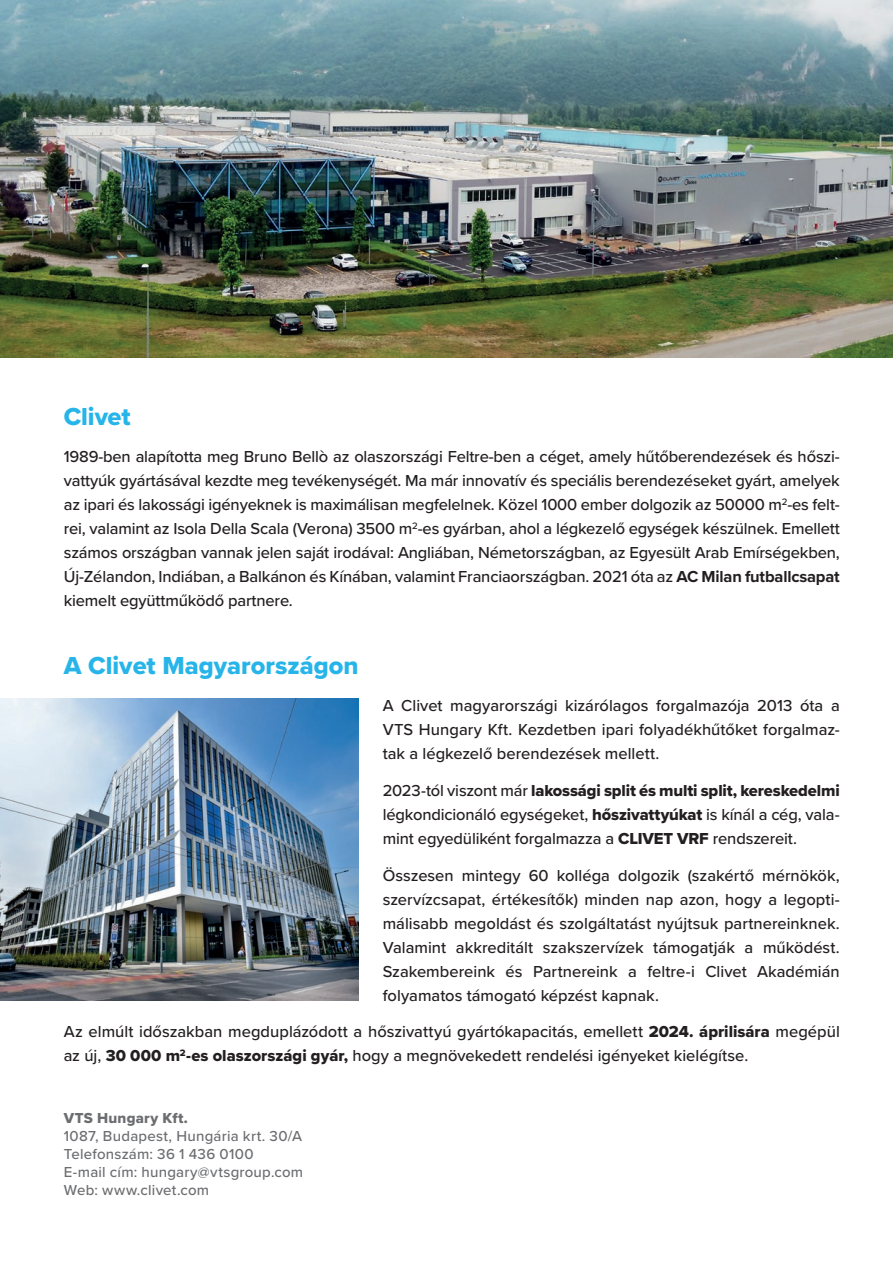
<style>
.page{position:relative;width:893px;height:1263px;background:#fff}
.page>*{position:absolute;margin:0;border:0;box-sizing:border-box;transform-origin:0 0}
.t1{font:25.5px "Proxima Nova Extrabld";color:#27b5e9}
.t2{font:500 16.5px/24px "Proxima Nova";color:#231f20;text-align:justify}
.t3{font:16.5px "Proxima Nova Extrabld";letter-spacing:-.01em;color:#231f20}
.t4{font:500 15px/18px "Proxima Nova";letter-spacing:.015em;color:#6c6d70}
.t5{font:15px "Proxima Nova Extrabld";letter-spacing:.015em;color:#6c6d70}
.s1{font-weight:700}
.s2{font-family:"Proxima Nova";font-weight:500}
.s3{font-family:"Proxima Nova Extrabld";font-weight:400}
</style>
<div class="page">
<img style="left:0;top:698px;width:358px;height:302px">
<img style="left:0;top:0;width:893px;height:357px">
<h1 class="t1" style="left:64px;top:398px;width:69px">Clivet</h1>
<p class="t2" style="left:64px;top:444px;width:778px">1989-ben alapította meg Bruno Bellò az olaszországi Feltre-ben a céget, amely hűtőberendezések és hőszi&shy;vattyúk gyártásával kezdte meg tevékenységét. Ma már innovatív és speciális berendezéseket gyárt, amelyek az ipari és lakossági igényeknek is maximálisan megfelelnek. Közel 1000 ember dolgozik az 50000 m<sup>2</sup>-es felt&shy;rei, valamint az Isola Della Scala (Verona) 3500 m<sup>2</sup>-es gyárban, ahol a légkezelő egységek készülnek. Emellett számos országban vannak jelen saját irodával: Angliában, Németországban, az Egyesült Arab Emírségekben, Új-Zélandon, Indiában, a Balkánon és Kínában, valamint Franciaországban. 2021 óta az <span class="s1">AC Milan futballcsapat </span>kiemelt együttműködő partnere.</p>
<h1 class="t1" style="left:64px;top:647px;width:296px">A Clivet Magyarországon</h1>
<p class="t2" style="left:383px;top:693px;width:459px">A Clivet magyarországi kizárólagos forgalmazója 2013 óta a VTS Hungary Kft. Kezdetben ipari folyadékhűtőket forgalmaz&shy;tak a légkezelő berendezések mellett.</p>
<p class="t3" style="left:383px;top:778px;width:459px"><span class="s2">2023-tól viszont már</span> lakossági split és multi split, kereskedelmi</p>
<p class="t2" style="left:383px;top:802px;width:459px">légkondicionáló egységeket, <span class="s3">hőszivattyúkat</span> is kínál a cég, vala&shy;mint egyedüliként forgalmazza a <span class="s3">CLIVET VRF</span> rendszereit.</p>
<p class="t2" style="left:383px;top:862px;width:459px">Összesen mintegy 60 kolléga dolgozik (szakértő mérnökök, szervízcsapat, értékesítők) minden nap azon, hogy a legopti&shy;málisabb megoldást és szolgáltatást nyújtsuk partnereinknek.<br>Valamint akkreditált szakszervízek támogatják a működést.<br>Szakembereink és Partnereink a feltre-i Clivet Akadémián folyamatos támogató képzést kapnak.</p>
<p class="t2" style="left:64px;top:1019px;width:778px">Az elmúlt időszakban megduplázódott a hőszivattyú gyártókapacitás, emellett <span class="s3">2024. áprilisára</span> megépül az új, <span class="s3">30 000 m</span><sup>2</sup><span class="s3">-es olaszországi gyár,</span> hogy a megnövekedett rendelési igényeket kielégítse.</p>
<p class="t5" style="left:64px;top:1107px;width:126px">VTS Hungary Kft.</p>
<p class="t4" style="left:64px;top:1126px;width:241px">1087, Budapest, Hungária krt. 30/A<br>Telefonszám: 36 1 436 0100<br>E-mail cím: hungary@vtsgroup.com<br>Web: www.clivet.com</p>
</div>
